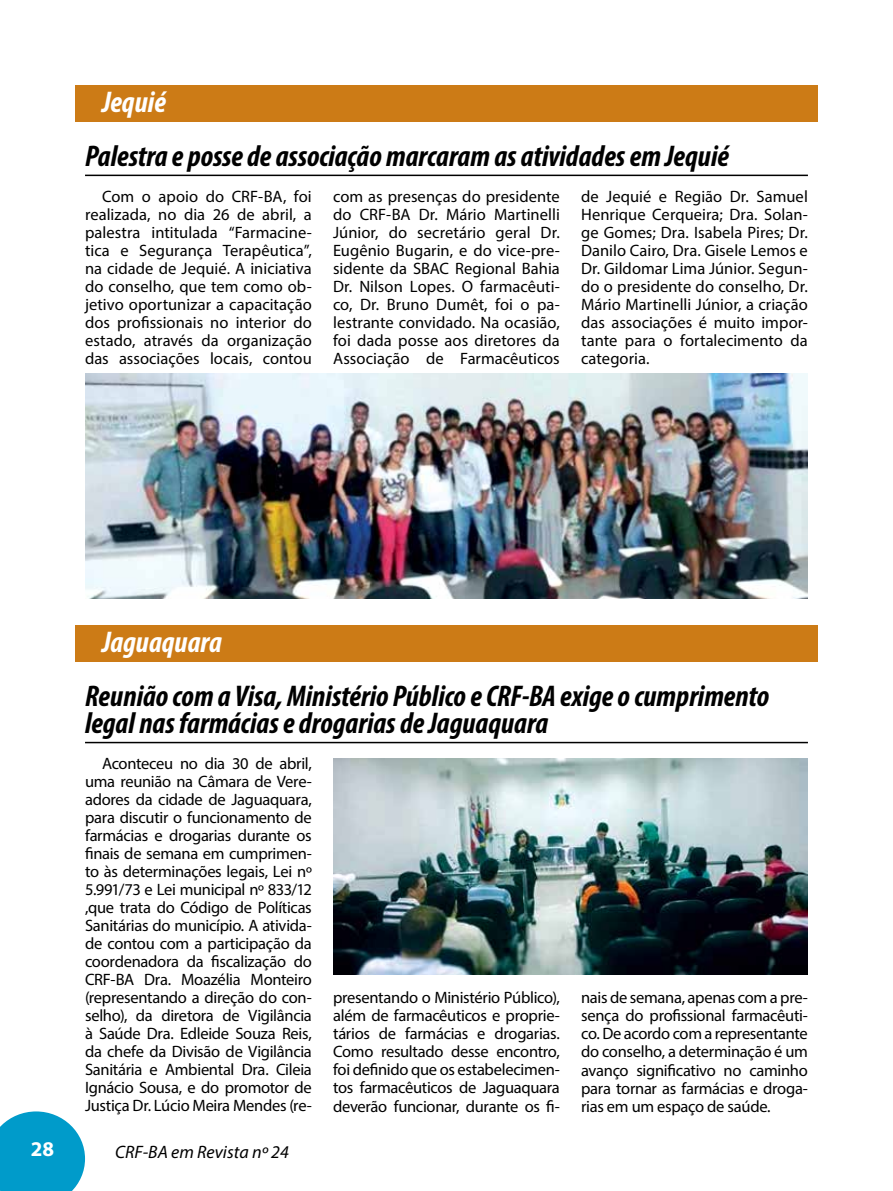
<style>
.page{position:relative;width:893px;height:1191px;background:#fff}
.page>*{position:absolute;margin:0;border:0;box-sizing:border-box;transform-origin:0 0}
.t1{font:italic 700 condensed 30px/27px "Myriad Pro";letter-spacing:-.005em;color:#000}
.t2{font:italic 700 condensed 30px "Myriad Pro";color:#fff}
.t3{font:700 21px "Myriad Pro";color:#fff}
.t4{font:italic 18px "Myriad Pro";color:#000}
.t5{font:16.5px/18px "Myriad Pro";letter-spacing:-.01em;color:#000;text-align:justify}
</style>
<div class="page">
<svg style="left:0;top:1111px;width:85px;height:80px;background:#1fa7d0"></svg>
<div style="left:75px;top:625px;width:743px;height:36px;background:#cc7b16"></div>
<hr style="left:85px;top:175px;width:723px;height:1px;background:#000">
<div style="left:75px;top:85px;width:743px;height:36px;background:#cc7b16"></div>
<img style="left:85px;top:373px;width:723px;height:225px">
<hr style="left:85px;top:742px;width:723px;height:1px;background:#000">
<img style="left:333px;top:758px;width:475px;height:216px">
<h1 class="t2" style="left:102px;top:83px;width:65px">Jequié</h1>
<h1 class="t1" style="left:85px;top:142px;width:645px">Palestra e posse de associação marcaram as atividades em Jequié</h1>
<p class="t5" style="left:85px;top:187px;width:228px;text-indent:17px">Com o apoio do CRF-BA, foi realizada, no dia 26 de abril, a palestra intitulada “Farmacine&shy;tica e Segurança Terapêutica”, na cidade de Jequié. A iniciativa do conselho, que tem como ob&shy;jetivo oportunizar a capacitação dos profissionais no interior do estado, através da organização das associações locais, contou</p>
<p class="t5" style="left:333px;top:187px;width:228px">com as presenças do presidente do CRF-BA Dr. Mário Martinelli Júnior, do secretário geral Dr.<br>Eugênio Bugarin, e do vice-pre&shy;sidente da SBAC Regional Bahia Dr. Nilson Lopes. O farmacêuti&shy;co, Dr. Bruno Dumêt, foi o pa&shy;lestrante convidado. Na ocasião, foi dada posse aos diretores da Associação de Farmacêuticos</p>
<p class="t5" style="left:581px;top:187px;width:228px">de Jequié e Região Dr. Samuel Henrique Cerqueira; Dra. Solan&shy;ge Gomes; Dra. Isabela Pires; Dr.<br>Danilo Cairo, Dra. Gisele Lemos e Dr. Gildomar Lima Júnior. Segun&shy;do o presidente do conselho, Dr.<br>Mário Martinelli Júnior, a criação das associações é muito impor&shy;tante para o fortalecimento da categoria.</p>
<h1 class="t2" style="left:102px;top:623px;width:121px">Jaguaquara</h1>
<h1 class="t1" style="left:85px;top:682px;width:686px">Reunião com a Visa, Ministério Público e CRF-BA exige o cumprimento legal nas farmácias e drogarias de Jaguaquara</h1>
<p class="t5" style="left:85px;top:754px;width:228px;text-indent:17px">Aconteceu no dia 30 de abril, uma reunião na Câmara de Vere&shy;adores da cidade de Jaguaquara, para discutir o funcionamento de farmácias e drogarias durante os finais de semana em cumprimen&shy;to às determinações legais, Lei nº 5.991/73 e Lei municipal nº 833/12 ,que trata do Código de Políticas Sanitárias do município. A ativida&shy;de contou com a participação da coordenadora da fiscalização do CRF-BA Dra. Moazélia Monteiro (representando a direção do con&shy;selho), da diretora de Vigilância à Saúde Dra. Edleide Souza Reis, da chefe da Divisão de Vigilância Sanitária e Ambiental Dra. Cileia Ignácio Sousa, e do promotor de Justiça Dr. Lúcio Meira Mendes (re-</p>
<p class="t5" style="left:333px;top:988px;width:228px">presentando o Ministério Público), além de farmacêuticos e proprie&shy;tários de farmácias e drogarias.<br>Como resultado desse encontro, foi definido que os estabelecimen&shy;tos farmacêuticos de Jaguaquara deverão funcionar, durante os fi-</p>
<p class="t5" style="left:581px;top:988px;width:228px">nais de semana, apenas com a pre&shy;sença do profissional farmacêuti&shy;co. De acordo com a representante do conselho, a determinação é um avanço significativo no caminho para tornar as farmácias e droga&shy;rias em um espaço de saúde.</p>
<p class="t3" style="left:31px;top:1135px;width:25px">28</p>
<p class="t4" style="left:115px;top:1140px;width:175px">CRF-BA em Revista nº 24</p>
</div>
